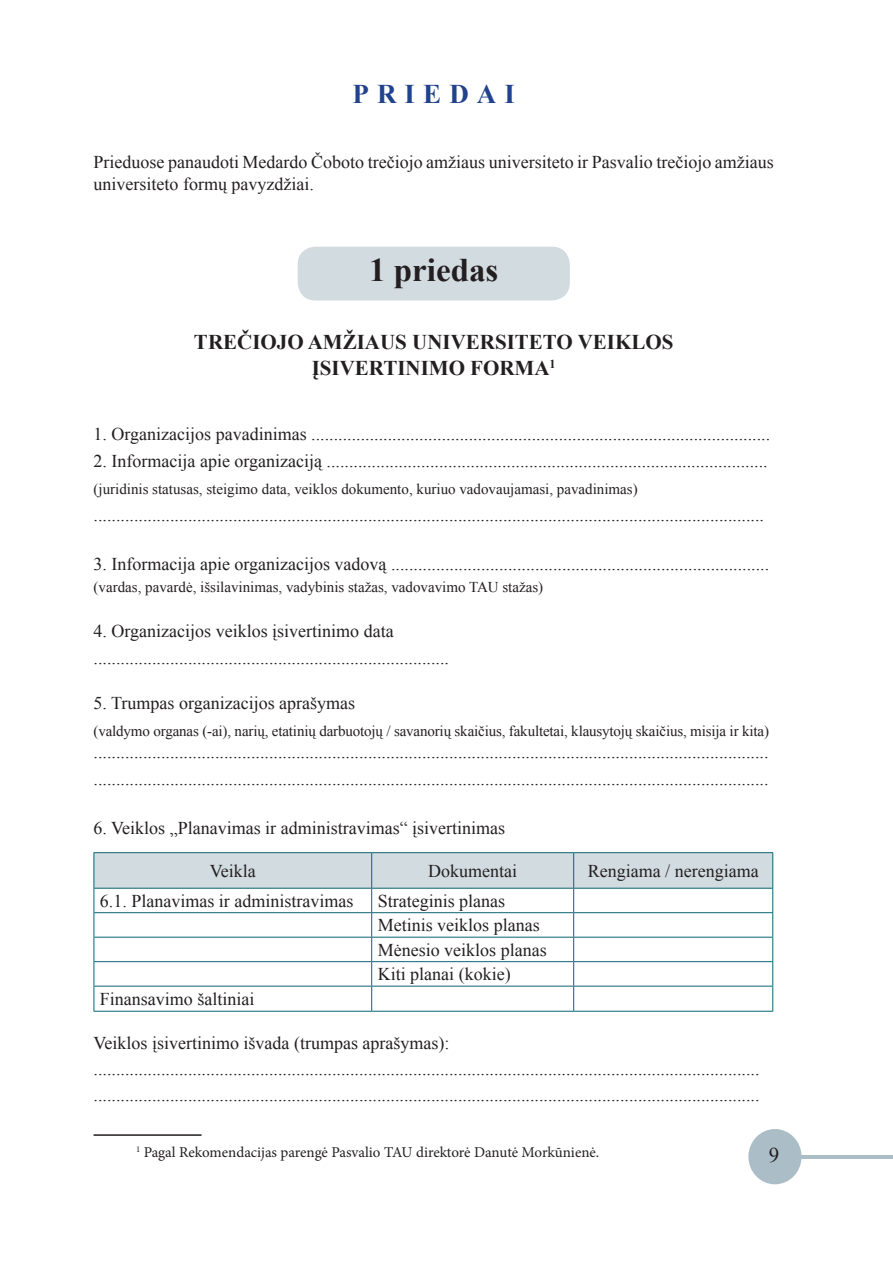
<style>
.page{position:relative;width:893px;height:1263px;background:#fff}
.page>*{position:absolute;margin:0;border:0;box-sizing:border-box;transform-origin:0 0}
.t1{font:700 33px "Times New Roman";color:#231f20}
.t2{font:700 27px "Times New Roman";color:#21438d}
.t3{font:700 21px "Times New Roman";color:#231f20}
.t4{font:21px "Times New Roman";color:#231f20}
.t5{font:18px/24.5px "Times New Roman";color:#231f20}
.t6{font:15px "Times New Roman";color:#231f20}
.t7{font:15px "Minion Pro";letter-spacing:-.005em;color:#231f20}
.t8{font:700 12.3px "Times New Roman";color:#231f20}
</style>
<div class="page">
<div style="left:748px;top:1129px;width:53px;height:55px;background:#abbdc6;border-radius:50%"></div>
<hr style="left:798px;top:1155px;width:95px;height:3px;background:#abbdc6">
<div style="left:298px;top:247px;width:272px;height:53px;background:#d2dbe0;border-radius:18px"></div>
<hr style="left:372px;top:852px;width:202px;height:1px;background:#0a6572">
<hr style="left:372px;top:1011px;width:202px;height:1px;background:#0a6572">
<hr style="left:94px;top:852px;width:278px;height:1px;background:#0a6572">
<hr style="left:94px;top:1011px;width:278px;height:1px;background:#0a6572">
<hr style="left:574px;top:852px;width:199px;height:1px;background:#0a6572">
<svg style="left:94px;top:853px;width:679px;height:158px"></svg>
<hr style="left:574px;top:1011px;width:199px;height:1px;background:#0a6572">
<hr style="left:94px;top:1134px;width:108px;height:2px;background:#231f20">
<h2 class="t2" style="left:352px;top:76px;width:49px">P RIEDAI</h2>
<p class="t5" style="left:94px;top:151px;width:682px;line-height:21.6px">Prieduose panaudoti Medardo Čoboto trečiojo amžiaus universiteto ir Pasvalio trečiojo amžiaus universiteto formų pavyzdžiai.</p>
<h1 class="t1" style="left:369px;top:247px;width:131px">1 priedas</h1>
<p class="t3" style="left:194px;top:328px;width:15px">TRE</p>
<p class="t3" style="left:237px;top:328px;width:29px">ČIOJO</p>
<p class="t3" style="left:308px;top:328px;width:63px">AMŽIAUS</p>
<p class="t3" style="left:412px;top:328px;width:15px">UNIVERSITETO</p>
<p class="t3" style="left:578px;top:328px;width:69px">VEIKLOS</p>
<p class="t3" style="left:312px;top:353px;width:14px">ĮSIVERTINIMO</p>
<p class="t3" style="left:470px;top:353px;width:31px">FORMA</p>
<p class="t8" style="left:550px;top:355px;width:8px">1</p>
<p class="t5" style="left:94px;top:422px;width:678px">1. Organizacijos pavadinimas ......................................................................................................</p>
<p class="t5" style="left:94px;top:449px;width:676px">2. Informacija apie organizaciją ..................................................................................................</p>
<p class="t6" style="left:94px;top:479px;width:546px">(juridinis statusas, steigimo data, veiklos dokumento, kuriuo vadovaujamasi, pavadinimas)</p>
<p class="t5" style="left:94px;top:502px;width:672px">.....................................................................................................................................................</p>
<p class="t5" style="left:94px;top:551px;width:677px">3. Informacija apie organizacijos vadovą ....................................................................................</p>
<p class="t6" style="left:94px;top:577px;width:451px">(vardas, pavardė, išsilavinimas, vadybinis stažas, vadovavimo TAU stažas)</p>
<p class="t5" style="left:94px;top:618px;width:357px;line-height:26.7px">4. Organizacijos veiklos įsivertinimo data ...............................................................................</p>
<p class="t5" style="left:94px;top:691px;width:263px">5. Trumpas organizacijos aprašymas</p>
<p class="t6" style="left:94px;top:721px;width:677px">(valdymo organas (-ai), narių, etatinių darbuotojų / savanorių skaičius, fakultetai, klausytojų skaičius, misija ir kita)</p>
<p class="t5" style="left:94px;top:739px;width:676px;line-height:26.7px">...................................................................................................................................................... ......................................................................................................................................................</p>
<p class="t5" style="left:94px;top:815px;width:413px">6. Veiklos „Planavimas ir administravimas“ įsivertinimas</p>
<p class="t5" style="left:210px;top:858px;width:47px">Veikla</p>
<p class="t5" style="left:428px;top:858px;width:90px">Dokumentai</p>
<p class="t5" style="left:588px;top:858px;width:172px">Rengiama / nerengiama</p>
<p class="t5" style="left:100px;top:888px;width:255px">6.1. Planavimas ir administravimas</p>
<p class="t5" style="left:378px;top:888px;width:170px">Strateginis planas<br>Metinis veiklos planas<br>Mėnesio veiklos planas<br>Kiti planai (kokie)</p>
<p class="t5" style="left:100px;top:986px;width:156px">Finansavimo šaltiniai</p>
<p class="t5" style="left:94px;top:1029px;width:668px;line-height:25.8px">Veiklos įsivertinimo išvada (trumpas aprašymas): .................................................................................................................................................... ....................................................................................................................................................</p>
<p class="t7" style="left:136px;top:1142px;width:465px"><sup>1</sup> Pagal Rekomendacijas parengė Pasvalio TAU direktorė Danutė Morkūnienė.</p>
<p class="t4" style="left:769px;top:1140px;width:12px">9</p>
</div>
